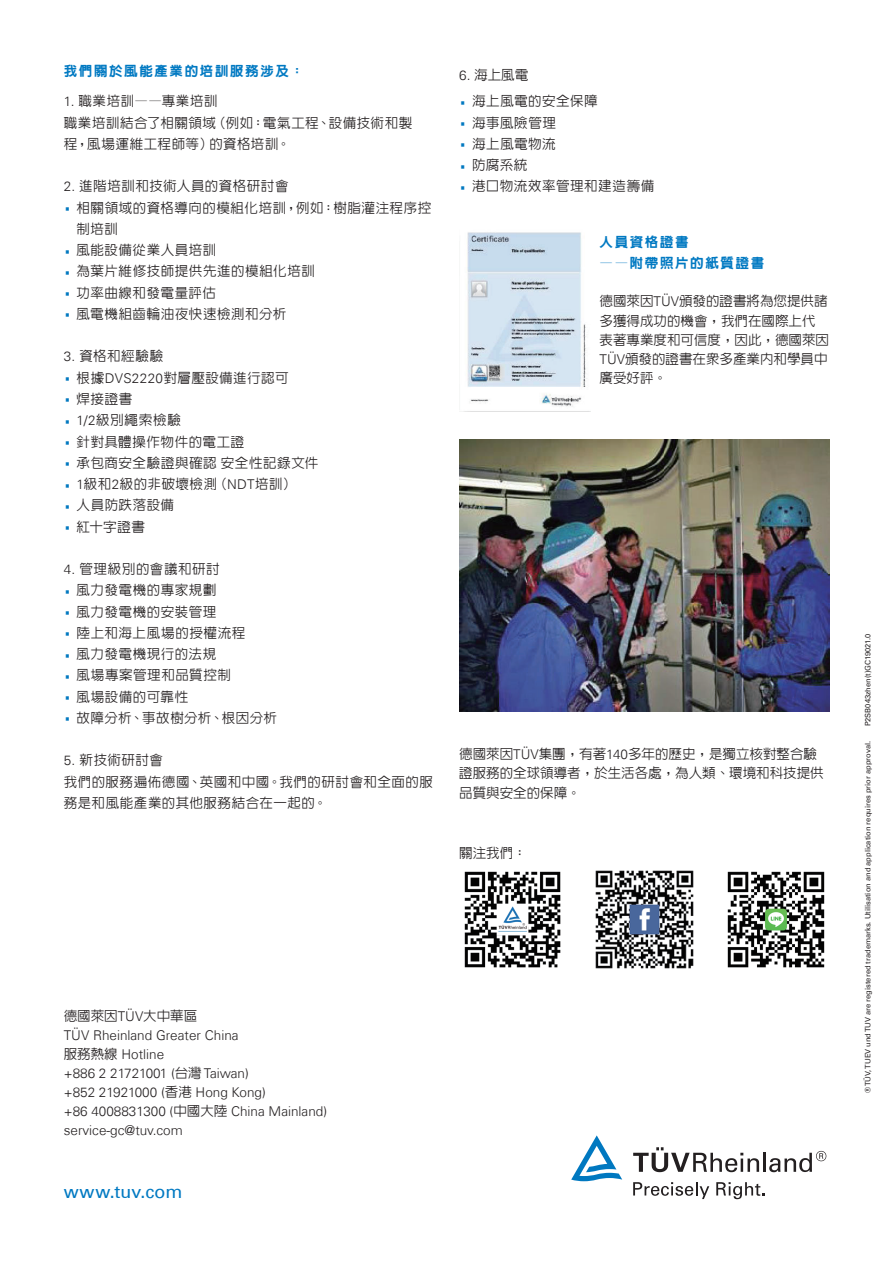
<style>
.page{position:relative;width:893px;height:1263px;background:#fff}
.page>*{position:absolute;margin:0;border:0;box-sizing:border-box;transform-origin:0 0}
.t1{font:18px "Univers Com 55 Roman";letter-spacing:.01em;color:#0079c2}
.t2{font:500 13.5px/21.3px "AR New Hei B5";letter-spacing:.035em;color:#231f20}
.t3{font:500 13.5px/19.2px "AR New Hei B5";color:#231f20}
.t4{font:300 13.5px/19.2px "Univers Com 45";color:#231f20}
.t5{font:800 13.5px/21px "AR New Hei B5";letter-spacing:.12em;color:#0079c2}
.t6{font:7.5px "Univers Com 55 Roman";color:#231f20}
.s1{font-family:"Univers Com 45";font-weight:300}
.s2{font-family:"Univers Com 55 Roman";font-weight:400;font-size:27px;color:#0078c0}
.s3{font-family:"AR New Hei B5";font-weight:500}
</style>
<div class="page">
<img style="left:464px;top:871px;width:97px;height:97px">
<svg style="left:633px;top:1147px;width:126px;height:25px"></svg>
<hr style="left:763px;top:1153px;width:3px;height:19px;background:#231f20">
<svg style="left:769px;top:1151px;width:57px;height:21px"></svg>
<svg style="left:571px;top:1135px;width:51px;height:46px"></svg>
<svg style="left:633px;top:1182px;width:76px;height:17px"></svg>
<svg style="left:716px;top:1182px;width:48px;height:17px"></svg>
<img style="left:595px;top:870px;width:99px;height:99px">
<img style="left:727px;top:871px;width:98px;height:97px">
<img style="left:463px;top:232px;width:128px;height:180px">
<img style="left:459px;top:439px;width:370px;height:273px">
<p class="t5" style="left:64px;top:60px;width:242px">我們關於風能產業的培訓服務涉及：</p>
<p class="t2" style="left:64px;top:91px;width:350px"><span class="s1">1.</span> 職業培訓——專業培訓<br>職業培訓結合了相關領域（例如：電氣工程、設備技術和製程，風場運維工程師等）的資格培訓。</p>
<p class="t2" style="left:64px;top:176px;width:226px"><span class="s1">2.</span> 進階培訓和技術人員的資格研討會</p>
<p class="t2" style="left:64px;top:197px;width:369px"><span class="s2">·</span> 相關領域的資格導向的模組化培訓，例如：樹脂灌注程序控</p>
<p class="t2" style="left:77px;top:218px;width:43px">制培訓</p>
<p class="t2" style="left:64px;top:239px;width:154px"><span class="s2">·</span> 風能設備從業人員培訓</p>
<p class="t2" style="left:64px;top:261px;width:253px"><span class="s2">·</span> 為葉片維修技師提供先進的模組化培訓</p>
<p class="t2" style="left:64px;top:282px;width:154px"><span class="s2">·</span> 功率曲線和發電量評估</p>
<p class="t2" style="left:64px;top:303px;width:224px"><span class="s2">·</span> 風電機組齒輪油夜快速檢測和分析</p>
<p class="t2" style="left:64px;top:346px;width:256px"><span class="s1">3.</span> 資格和經驗驗<br><span class="s2">·</span> 根據<span class="s1">DVS2220</span>對層壓設備進行認可<br><span class="s2">·</span> 焊接證書<br><span class="s2">·</span> <span class="s1">1/2</span>級別繩索檢驗<br><span class="s2">·</span> 針對具體操作物件的電工證<br><span class="s2">·</span> 承包商安全驗證與確認安全性記錄文件<span class="s2">·</span> <span class="s1">1</span>級和<span class="s1">2</span>級的非破壞檢測（<span class="s1">NDT</span>培訓）<br><span class="s2">·</span> 人員防跌落設備<br><span class="s2">·</span> 紅十字證書</p>
<p class="t2" style="left:64px;top:558px;width:215px"><span class="s1">4.</span> 管理級別的會議和研討<br><span class="s2">·</span> 風力發電機的專家規劃<br><span class="s2">·</span> 風力發電機的安裝管理<br><span class="s2">·</span> 陸上和海上風場的授權流程<br><span class="s2">·</span> 風力發電機現行的法規<br><span class="s2">·</span> 風場專案管理和品質控制<br><span class="s2">·</span> 風場設備的可靠性<br><span class="s2">·</span> 故障分析、事故樹分析、根因分析</p>
<p class="t2" style="left:64px;top:750px;width:371px"><span class="s1">5.</span> 新技術研討會<br>我們的服務遍佈德國、英國和中國。我們的研討會和全面的服務是和風能產業的其他服務結合在一起的。</p>
<p class="t2" style="left:459px;top:61px;width:140px;line-height:26.7px"><span class="s1">6.</span> 海上風電<br><span class="s2">·</span> 海上風電的安全保障</p>
<p class="t2" style="left:459px;top:112px;width:197px"><span class="s2">·</span> 海事風險管理<br><span class="s2">·</span> 海上風電物流<br><span class="s2">·</span> 防腐系統<br><span class="s2">·</span> 港口物流效率管理和建造籌備</p>
<p class="t5" style="left:600px;top:231px;width:166px">人員資格證書<br>——附帶照片的紙質證書</p>
<p class="t3" style="left:600px;top:292px;width:231px">德國萊因<span class="s1">TÜV</span>頒發的證書將為您提供諸多獲得成功的機會，我們在國際上代表著專業度和可信度，因此，德國萊因<br><span class="s1">TÜV</span>頒發的證書在眾多產業內和學員中廣受好評。</p>
<p class="t3" style="left:459px;top:744px;width:366px">德國萊因<span class="s1">TÜV</span>集團，有著<span class="s1">140</span>多年的歷史，是獨立核對整合驗證服務的全球領導者，於生活各處，為人類、環境和科技提供品質與安全的保障。</p>
<p class="t2" style="left:459px;top:842px;width:69px">關注我們：</p>
<p class="t3" style="left:64px;top:1006px;width:135px">德國萊因<span class="s1">TÜV</span>大中華區</p>
<p class="t4" style="left:64px;top:1025px;width:265px">TÜV Rheinland Greater China<br><span class="s3">服務熱線</span> Hotline<br>+886 2 21721001 (<span class="s3">台灣</span> Taiwan)<br>+852 21921000 (<span class="s3">香港</span> Hong Kong)<br>+86 4008831300 (<span class="s3">中國大陸</span> China Mainland) service-gc@tuv.com</p>
<h1 class="t1" style="left:64px;top:1180px;width:120px">www.tuv.com</h1>
<p class="t6" style="left:863px;top:726px;width:94px;rotate:-90deg">P2SB043zhen(t)GC19021.0</p>
<p class="t6" style="left:863px;top:1093px;width:353px;rotate:-90deg">® TÜV, TUEV und TUV are registered trademarks. Utilisation and application requires prior approval.</p>
</div>
